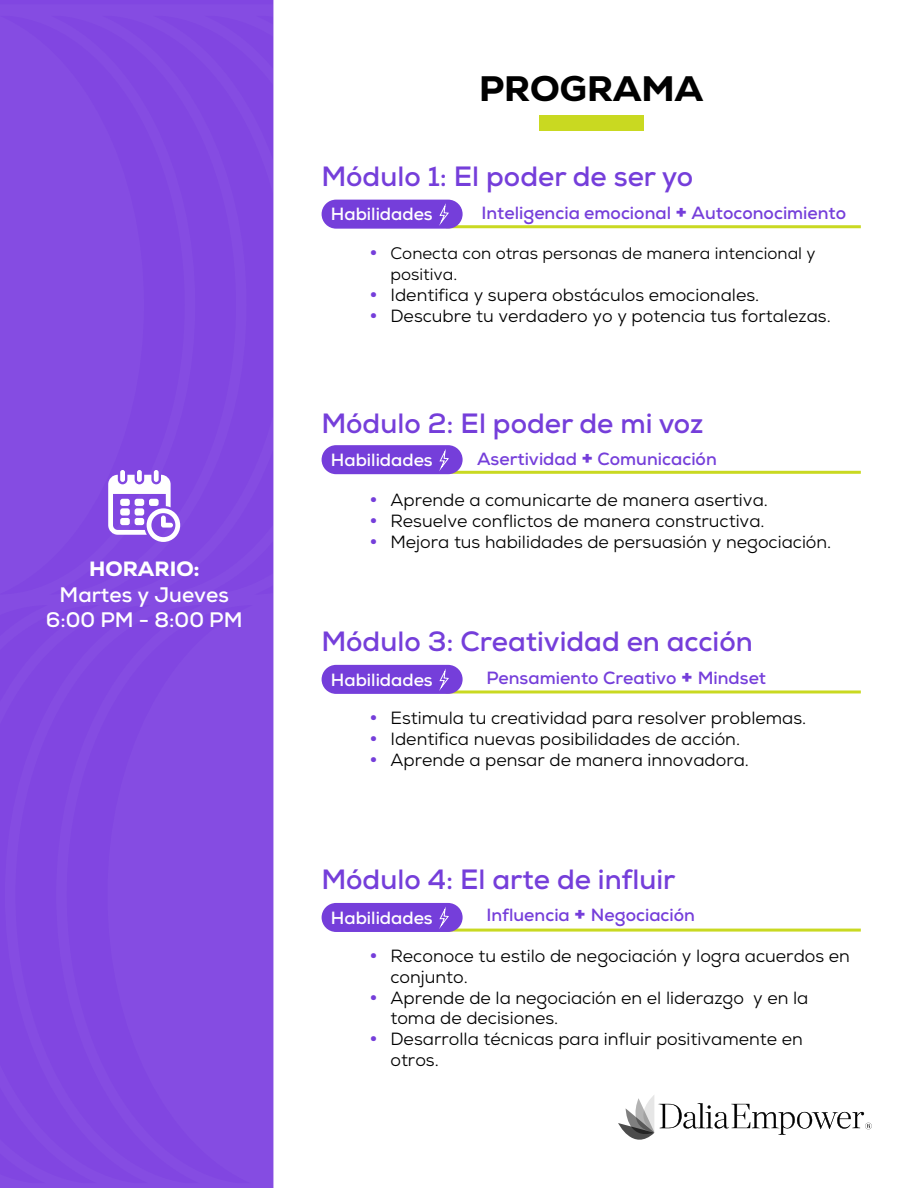
<style>
.page{position:relative;width:918px;height:1188px;background:#fff}
.page>*{position:absolute;margin:0;border:0;box-sizing:border-box;transform-origin:0 0}
.t1{font:800 36px "Nexa";color:#000}
.t2{font:700 27.9px "Nexa";color:#753eda}
.t3{font:700 21px/25.2px "Nexa";color:#fff;text-align:center}
.t4{font:800 21px "Nexa";color:#fff}
.t5{font:17.7px/20.9px "Nexa";color:#000}
.t6{font:700 17.7px "Nexa";color:#753eda}
.t7{font:700 17.7px "Nexa";color:#fff}
.t8{font:16.8px/20.9px "Nexa";color:#000}
.s1{font-weight:800;font-size:21.45px}
.s2{font-size:22.65px;color:#753eda}
</style>
<div class="page">
<div style="left:0;top:4px;width:273px;height:1184px;background:#854ce2"></div>
<svg style="left:618px;top:1095px;width:254px;height:45px"></svg>
<svg style="left:108px;top:470px;width:72px;height:72px"></svg>
<div style="left:539px;top:115px;width:104px;height:16px;background:#c9d921"></div>
<hr style="left:446px;top:225px;width:415px;height:3px;background:#c9d921">
<div style="left:322px;top:200px;width:141px;height:29px;background:#753eda;border-radius:15px"></div>
<svg style="left:439px;top:205px;width:10px;height:21px"></svg>
<hr style="left:446px;top:471px;width:415px;height:3px;background:#c9d921">
<div style="left:322px;top:445px;width:141px;height:29px;background:#753eda;border-radius:15px"></div>
<svg style="left:439px;top:451px;width:10px;height:20px"></svg>
<hr style="left:446px;top:690px;width:415px;height:3px;background:#c9d921">
<div style="left:322px;top:665px;width:141px;height:29px;background:#753eda;border-radius:15px"></div>
<svg style="left:439px;top:670px;width:10px;height:21px"></svg>
<hr style="left:446px;top:929px;width:415px;height:3px;background:#c9d921">
<div style="left:322px;top:903px;width:141px;height:29px;background:#753eda;border-radius:15px"></div>
<svg style="left:439px;top:908px;width:10px;height:21px"></svg>
<p class="t4" style="left:89px;top:555px;width:112px">HORARIO:</p>
<p class="t3" style="left:46px;top:582px;width:198px">Martes y Jueves<br>6:00 PM - 8:00 PM</p>
<h1 class="t1" style="left:479px;top:65px;width:225px">PROGRAMA</h1>
<h2 class="t2" style="left:322px;top:159px;width:373px">Módulo 1: El poder de ser yo</h2>
<p class="t7" style="left:331px;top:203px;width:103px">Habilidades</p>
<p class="t6" style="left:481px;top:201px;width:366px">Inteligencia emocional <span class="s1">+</span> Autoconocimiento</p>
<p class="t8" style="left:390px;top:243px;width:427px;text-indent:-21px"><span class="s2">•</span> Conecta con otras personas de manera intencional y positiva.</p>
<p class="t5" style="left:369px;top:284px;width:392px"><span class="s2">•</span> Identifica y supera obstáculos emocionales.</p>
<p class="t5" style="left:369px;top:305px;width:463px"><span class="s2">•</span> Descubre tu verdadero yo y potencia tus fortalezas.</p>
<h2 class="t2" style="left:322px;top:405px;width:383px">Módulo 2: El poder de mi voz</h2>
<p class="t7" style="left:331px;top:448px;width:103px">Habilidades</p>
<p class="t6" style="left:477px;top:448px;width:241px">Asertividad <span class="s1">+</span> Comunicación</p>
<p class="t5" style="left:369px;top:489px;width:400px"><span class="s2">•</span> Aprende a comunicarte de manera asertiva.</p>
<p class="t5" style="left:369px;top:510px;width:397px"><span class="s2">•</span> Resuelve conflictos de manera constructiva.</p>
<p class="t5" style="left:369px;top:531px;width:464px"><span class="s2">•</span> Mejora tus habilidades de persuasión y negociación.</p>
<h2 class="t2" style="left:322px;top:624px;width:433px">Módulo 3: Creatividad en acción</h2>
<p class="t7" style="left:331px;top:668px;width:103px">Habilidades</p>
<p class="t6" style="left:486px;top:666px;width:281px">Pensamiento Creativo <span class="s1">+</span> Mindset</p>
<p class="t5" style="left:369px;top:708px;width:439px"><span class="s2">•</span> Estimula tu creatividad para resolver problemas.</p>
<p class="t5" style="left:369px;top:729px;width:373px"><span class="s2">•</span> Identifica nuevas posibilidades de acción.</p>
<p class="t5" style="left:369px;top:749px;width:382px"><span class="s2">•</span> Aprende a pensar de manera innovadora.</p>
<h2 class="t2" style="left:322px;top:861px;width:355px">Módulo 4: El arte de influir</h2>
<p class="t7" style="left:331px;top:906px;width:103px">Habilidades</p>
<p class="t6" style="left:486px;top:904px;width:210px">Influencia <span class="s1">+</span> Negociación</p>
<p class="t5" style="left:390px;top:945px;width:461px;text-indent:-21px"><span class="s2">•</span> Reconoce tu estilo de negociación y logra acuerdos en conjunto.</p>
<p class="t5" style="left:390px;top:987px;width:420px;text-indent:-21px"><span class="s2">•</span> Aprende de la negociación en el liderazgo y en la toma de decisiones.</p>
<p class="t5" style="left:390px;top:1029px;width:414px;text-indent:-21px"><span class="s2">•</span> Desarrolla técnicas para influir positivamente en otros.</p>
</div>
